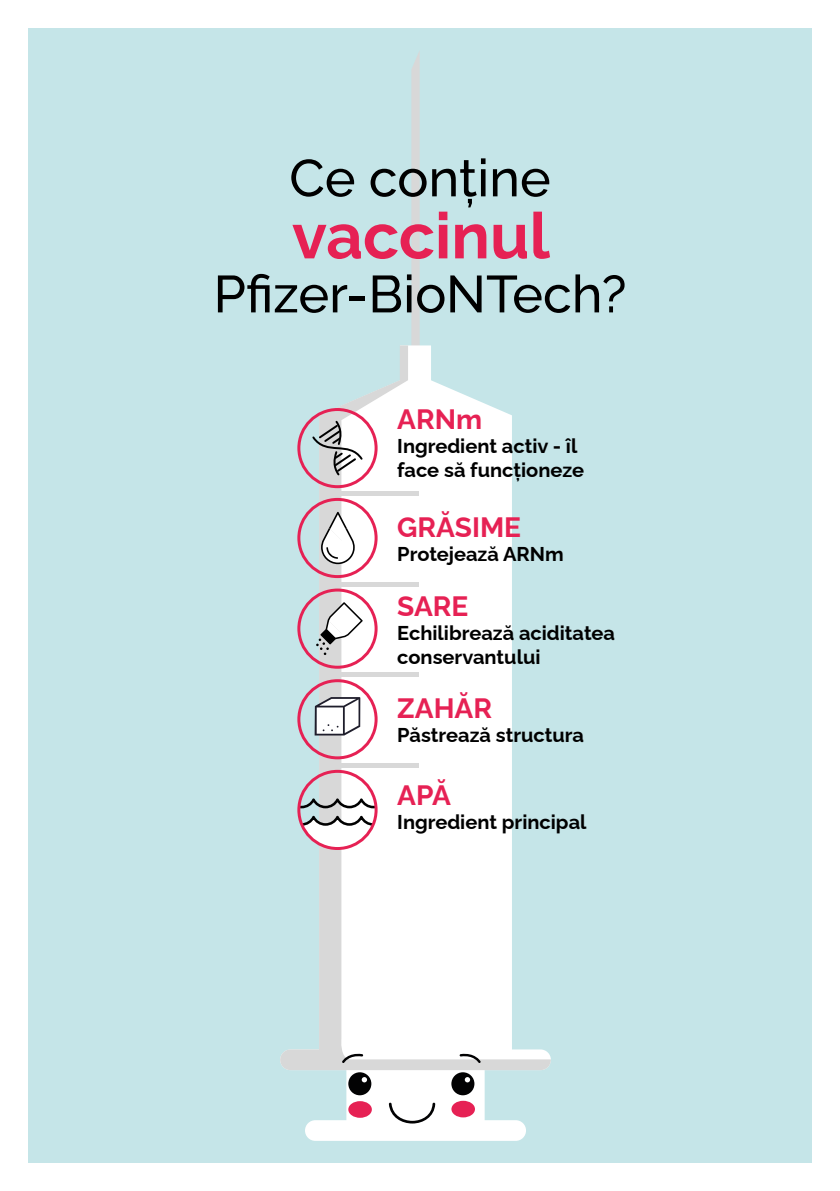
<style>
.page{position:relative;width:840px;height:1191px;background:#fff}
.page>*{position:absolute;margin:0;border:0;box-sizing:border-box;transform-origin:0 0}
.t1{font:700 64px "Raleway";color:#e62154}
.t2{font:500 52px "Raleway";color:#000}
.t3{font:700 28px "Raleway";color:#e62154}
.t4{font:700 20px/24px "Raleway";color:#000}
</style>
<div class="page">
<div style="left:28px;top:28px;width:783px;height:1134px;background:#c5e5e8"></div>
<div style="left:411px;top:53px;width:8px;height:292px;background:#d8d8d8"></div>
<div style="left:305px;top:1120px;width:220px;height:20px;background:#fff;border-radius:10px"></div>
<svg style="left:280px;top:345px;width:270px;height:725px;fill:#fff"></svg>
<div style="left:322px;top:491px;width:97px;height:5px;background:#d8d8d8"></div>
<div style="left:322px;top:581px;width:97px;height:5px;background:#d8d8d8"></div>
<div style="left:322px;top:672px;width:97px;height:5px;background:#d8d8d8"></div>
<div style="left:322px;top:763px;width:97px;height:5px;background:#d8d8d8"></div>
<div style="left:348px;top:1072px;width:23px;height:23px;background:#020203;border-radius:50%"></div>
<svg style="left:361px;top:1077px;width:6px;height:5px"></svg>
<div style="left:451px;top:1072px;width:23px;height:23px;background:#020203;border-radius:50%"></div>
<svg style="left:464px;top:1077px;width:6px;height:5px"></svg>
<div style="left:348px;top:1101px;width:23px;height:16px;background:#e62154;border-radius:50%"></div>
<div style="left:451px;top:1100px;width:23px;height:17px;background:#e62154;border-radius:50%"></div>
<svg style="left:342px;top:1052px;width:21px;height:11px"></svg>
<svg style="left:459px;top:1052px;width:21px;height:11px"></svg>
<svg style="left:388px;top:1102px;width:47px;height:21px"></svg>
<svg style="left:299px;top:794px;width:77px;height:54px;background:#d2ccd0"></svg>
<div style="left:297px;top:770px;width:80px;height:80px;border:3px solid #e62154;border-radius:50%"></div>
<div style="left:297px;top:679px;width:80px;height:80px;border:3px solid #e62154;border-radius:50%"></div>
<svg style="left:314px;top:697px;width:46px;height:38px;background:#cbcccf"></svg>
<div style="left:297px;top:408px;width:80px;height:80px;border:3px solid #e62154;border-radius:50%"></div>
<svg style="left:310px;top:419px;width:54px;height:58px"></svg>
<div style="left:297px;top:588px;width:80px;height:80px;border:3px solid #e62154;border-radius:50%"></div>
<svg style="left:316px;top:602px;width:46px;height:53px;background:#d1d3d4"></svg>
<div style="left:297px;top:498px;width:80px;height:80px;border:3px solid #e62154;border-radius:50%"></div>
<svg style="left:321px;top:512px;width:33px;height:52px;background:#d5d5d5"></svg>
<h2 class="t2" style="left:289px;top:136px;width:263px">Ce conține</h2>
<h1 class="t1" style="left:292px;top:185px;width:259px">vaccinul</h1>
<h2 class="t2" style="left:213px;top:252px;width:414px">Pfizer-BioNTech?</h2>
<h3 class="t3" style="left:397px;top:397px;width:86px">ARNm</h3>
<p class="t4" style="left:397px;top:432px;width:188px">Ingredient activ - îl face să funcționeze</p>
<h3 class="t3" style="left:397px;top:505px;width:125px">GRĂSIME</h3>
<p class="t4" style="left:397px;top:540px;width:168px">Protejează ARNm</p>
<h3 class="t3" style="left:397px;top:584px;width:72px">SARE</h3>
<p class="t4" style="left:397px;top:619px;width:219px">Echilibrează aciditatea conservantului</p>
<h3 class="t3" style="left:397px;top:685px;width:96px">ZAHĂR</h3>
<p class="t4" style="left:397px;top:720px;width:188px">Păstrează structura</p>
<h3 class="t3" style="left:397px;top:772px;width:55px">APĂ</h3>
<p class="t4" style="left:397px;top:807px;width:191px">Ingredient principal</p>
</div>
